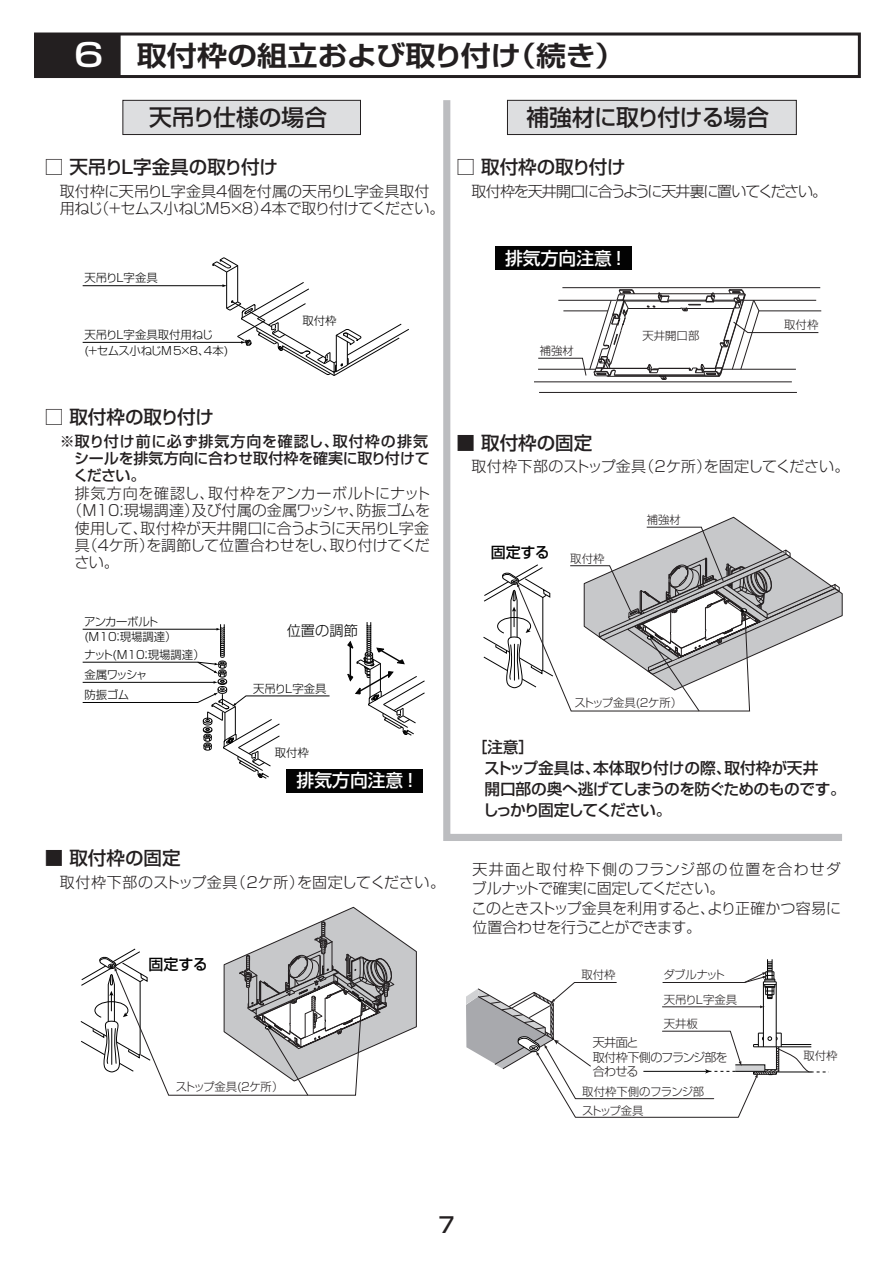
<style>
.page{position:relative;width:893px;height:1263px;background:#fff}
.page>*{position:absolute;margin:0;border:0;box-sizing:border-box;transform-origin:0 0}
.t1{font:700 27.3px "Shin Go Pro De";color:#231f20;scale:1.1 1}
.t2{font:500 22.8px "Shin Go Pro";letter-spacing:-.035em;color:#231f20}
.t3{font:500 22.8px "Shin Go Pro";letter-spacing:-.01em;color:#231f20}
.t4{font:500 21.3px "Shin Go Pro";color:#231f20}
.t5{font:500 18.6px "Shin Go Pro";color:#231f20}
.t6{font:500 17.85px "Shin Go Pro";color:#fff}
.t7{font:500 15.75px/21px "Shin Go Pro";letter-spacing:-.03em;color:#231f20}
.t8{font:300 15px/19.5px "Shin Go Pro";letter-spacing:-.01em;color:#231f20}
.t9{font:500 15px/17.1px "Shin Go Pro";letter-spacing:.01em;color:#231f20;text-align:justify}
.t10{font:300 15px "Shin Go Pro";letter-spacing:.025em;color:#231f20}
.t11{font:300 15px "Shin Go Pro";letter-spacing:.01em;color:#231f20}
.t12{font:300 15px "Shin Go Pro";letter-spacing:-.085em;color:#231f20}
.t13{font:300 15px "Shin Go Pro";letter-spacing:.04em;color:#231f20}
.t14{font:500 15px "Shin Go Pro";letter-spacing:-.01em;color:#030303}
.t15{font:300 14.25px "Shin Go Pro";color:#030303}
.t16{font:300 12.15px/14.2px "Shin Go Pro";letter-spacing:-.07em;color:#231f20}
.t17{font:300 11.4px/24.6px "Shin Go Pro";color:#231f20}
.t18{font:300 11.4px/15.8px "Shin Go Pro";color:#030303}
.t19{font:300 11.4px/15.6px "Shin Go Pro";letter-spacing:-.02em;color:#030303}
.t20{font:300 11.4px/20.2px "Shin Go Pro";letter-spacing:-.035em;color:#030303}
.t21{font:300 11.4px "Shin Go Pro";letter-spacing:-.15em;color:#231f20}
.t22{font:300 11.4px/19.2px "Shin Go Pro";letter-spacing:-.035em;color:#231f20}
.s1{font-family:"Shin Go Pro";font-weight:500;font-size:31.65px;color:#fff}
</style>
<div class="page">
<div style="left:34px;top:34px;width:85px;height:42px;background:#231f20"></div>
<div style="left:33px;top:33px;width:827px;height:45px;border:3px solid #231f20"></div>
<hr style="left:118px;top:34px;width:3px;height:42px;background:#231f20">
<svg style="left:443px;top:99px;width:400px;height:742px"></svg>
<svg style="left:482px;top:517px;width:360px;height:195px"></svg>
<div style="left:495px;top:246px;width:136px;height:24px;background:#030303"></div>
<svg style="left:466px;top:959px;width:360px;height:159px"></svg>
<div style="left:123px;top:100px;width:237px;height:35px;background:#dddee0;border:1px solid #231f20"></div>
<hr style="left:562px;top:287px;width:258px;height:1px;background:#231f20">
<hr style="left:534px;top:381px;width:257px;height:1px;background:#231f20">
<hr style="left:539px;top:392px;width:257px;height:1px;background:#231f20">
<hr style="left:759px;top:311px;width:62px;height:1px;background:#231f20">
<svg style="left:537px;top:289px;width:282px;height:92px"></svg>
<div style="left:286px;top:769px;width:137px;height:24px;background:#030303"></div>
<hr style="left:226px;top:272px;width:1px;height:36px;background:#030303">
<hr style="left:237px;top:266px;width:1px;height:36px;background:#030303">
<hr style="left:83px;top:285px;width:140px;height:1px;background:#030303">
<hr style="left:83px;top:342px;width:159px;height:1px;background:#030303">
<svg style="left:222px;top:281px;width:187px;height:95px"></svg>
<svg style="left:212px;top:257px;width:27px;height:16px"></svg>
<hr style="left:220px;top:624px;width:1px;height:32px;background:#030303">
<hr style="left:224px;top:624px;width:1px;height:32px;background:#030303">
<svg style="left:82px;top:626px;width:248px;height:153px"></svg>
<hr style="left:370px;top:622px;width:1px;height:32px;background:#030303">
<hr style="left:367px;top:622px;width:1px;height:32px;background:#030303">
<svg style="left:347px;top:624px;width:78px;height:112px"></svg>
<svg style="left:80px;top:907px;width:337px;height:189px"></svg>
<h1 class="t1" style="left:74px;top:33px;width:503px"><span class="s1">6</span> 取付枠の組立および取り付け（続き）</h1>
<h2 class="t3" style="left:149px;top:98px;width:180px">天吊り仕様の場合</h2>
<p class="t5" style="left:45px;top:151px;width:235px">□ 天吊りL字金具の取り付け</p>
<p class="t8" style="left:60px;top:181px;width:386px;line-height:17.1px">取付枠に天吊りL字金具4個を付属の天吊りL字金具取付用ねじ（+セムス小ねじM5×8）４本で取り付けてください。</p>
<p class="t18" style="left:84px;top:269px;width:75px">天吊りL字金具</p>
<p class="t19" style="left:84px;top:326px;width:145px">天吊りL字金具取付用ねじ(+セムス小ねじM5×8、4本)</p>
<p class="t18" style="left:302px;top:311px;width:36px">取付枠</p>
<p class="t5" style="left:45px;top:401px;width:171px">□ 取付枠の取り付け</p>
<p class="t9" style="left:73px;top:431px;width:358px;text-indent:-14px">※取り付け前に必ず排気方向を確認し、取付枠の排気シールを排気方向に合わせ取付枠を確実に取り付けてください。</p>
<p class="t13" style="left:75px;top:481px;width:357px">排気方向を確認し、取付枠をアンカーボルトにナット</p>
<p class="t11" style="left:67px;top:498px;width:364px">（M10；現場調達）及び付属の金属ワッシャ、防振ゴムを</p>
<p class="t8" style="left:75px;top:516px;width:356px">使用して、取付枠が天井開口に合うように天吊りL字金</p>
<p class="t8" style="left:75px;top:533px;width:356px">具（４ケ所）を調節して位置合わせをし、取り付けてくだ</p>
<p class="t8" style="left:74px;top:550px;width:46px">さい。</p>
<p class="t18" style="left:84px;top:612px;width:94px">アンカーボルト(M10；現場調達）</p>
<p class="t20" style="left:84px;top:643px;width:122px">ナット(M10；現場調達）金属ワッシャ<br>防振ゴム</p>
<p class="t15" style="left:287px;top:619px;width:73px">位置の調節</p>
<p class="t18" style="left:253px;top:679px;width:75px">天吊りL字金具</p>
<p class="t18" style="left:275px;top:743px;width:36px">取付枠</p>
<p class="t6" style="left:296px;top:766px;width:124px">排気方向注意！</p>
<p class="t5" style="left:45px;top:842px;width:137px">■ 取付枠の固定</p>
<p class="t10" style="left:60px;top:870px;width:387px">取付枠下部のストップ金具（2ケ所）を固定してください。</p>
<p class="t14" style="left:148px;top:952px;width:61px">固定する</p>
<p class="t21" style="left:176px;top:1077px;width:109px">ストップ金具(２ケ所）</p>
<h2 class="t2" style="left:526px;top:98px;width:244px">補強材に取り付ける場合</h2>
<p class="t5" style="left:456px;top:151px;width:171px">□ 取付枠の取り付け</p>
<p class="t12" style="left:471px;top:179px;width:357px">取付枠を天井開口に合うように天井裏に置いてください。</p>
<p class="t6" style="left:505px;top:244px;width:124px">排気方向注意！</p>
<p class="t17" style="left:539px;top:337px;width:36px">補強材</p>
<p class="t17" style="left:642px;top:322px;width:58px">天井開口部</p>
<p class="t17" style="left:784px;top:311px;width:36px">取付枠</p>
<p class="t5" style="left:456px;top:427px;width:137px">■ 取付枠の固定</p>
<p class="t8" style="left:471px;top:455px;width:379px">取付枠下部のストップ金具（2ケ所）を固定してください。</p>
<p class="t14" style="left:490px;top:540px;width:61px">固定する</p>
<p class="t17" style="left:570px;top:545px;width:36px">取付枠</p>
<p class="t17" style="left:646px;top:506px;width:36px">補強材</p>
<p class="t21" style="left:574px;top:693px;width:109px">ストップ金具(２ケ所）</p>
<p class="t7" style="left:483px;top:734px;width:364px;text-indent:-11px">［注意］<br>ストップ金具は、本体取り付けの際、取付枠が天井<br>開口部の奥へ逃げてしまうのを防ぐためのものです。しっかり固定してください。</p>
<p class="t8" style="left:471px;top:857px;width:371px">天井面と取付枠下側のフランジ部の位置を合わせダブルナットで確実に固定してください。<br>このときストップ金具を利用すると、より正確かつ容易に位置合わせを行うことができます。</p>
<p class="t17" style="left:581px;top:961px;width:36px">取付枠</p>
<p class="t17" style="left:663px;top:961px;width:75px">ダブルナット天吊りL字金具天井板</p>
<p class="t16" style="left:592px;top:1034px;width:136px">天井面と<br>取付枠下側のフランジ部を合わせる</p>
<p class="t22" style="left:582px;top:1080px;width:124px">取付枠下側のフランジ部ストップ金具</p>
<p class="t17" style="left:803px;top:1042px;width:36px">取付枠</p>
<h3 class="t4" style="left:438px;top:1207px;width:18px">7</h3>
</div>
